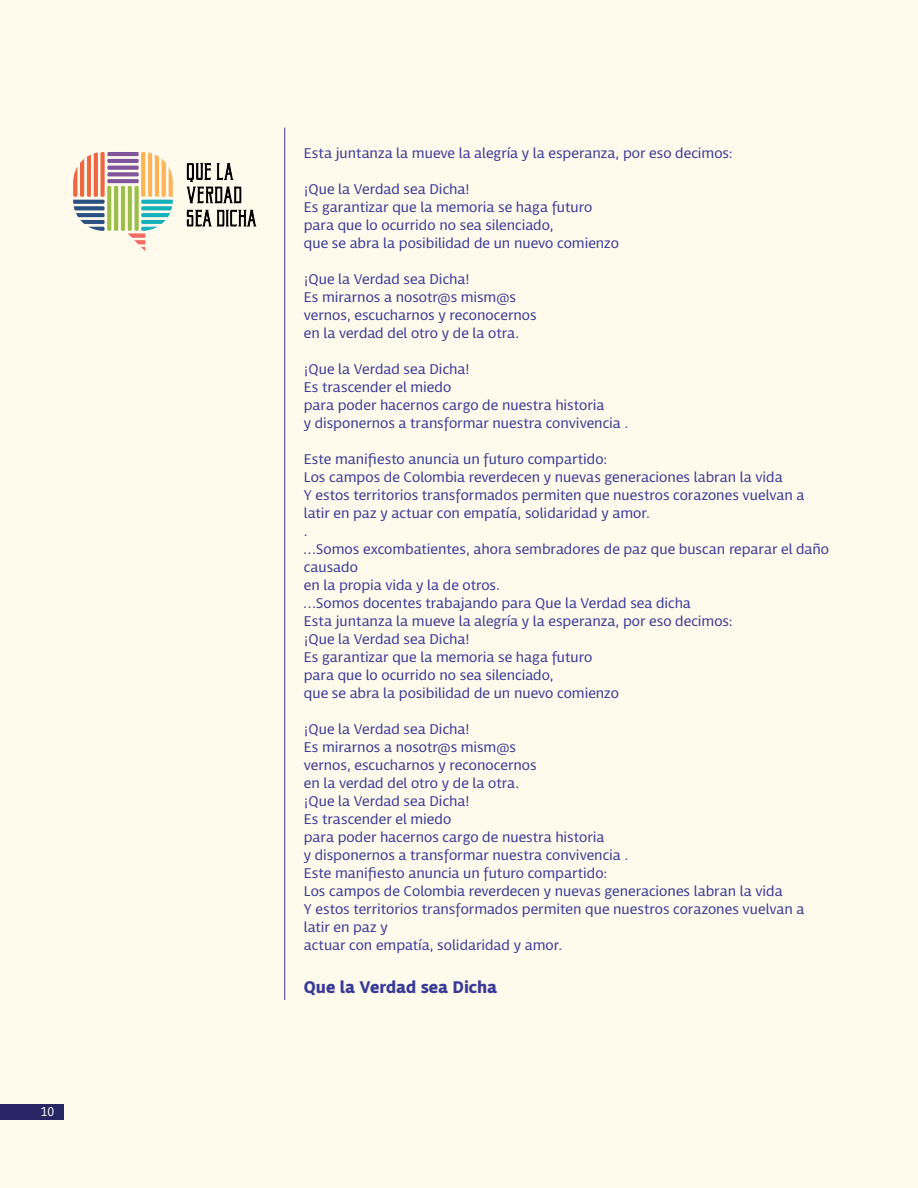
<style>
.page{position:relative;width:918px;height:1188px;background:#fffaeb}
.page>*{position:absolute;margin:0;border:0;box-sizing:border-box;transform-origin:0 0}
.texto{font:700 18px "Obliqua Sans";color:#393b98}
.texto-2{font:15px/18px "Obliqua Sans";color:#393b98}
.t1{font:13.5px "Obliqua Sans";color:#fff}
</style>
<div class="page">
<hr style="left:284px;top:128px;width:1px;height:872px;background:#393b98">
<img style="left:73px;top:152px;width:184px;height:99px">
<div style="left:0;top:1104px;width:64px;height:16px;background:#282765"></div>
<p class="t1" style="left:41px;top:1104px;width:15px">10</p>
<p class="texto-2" style="left:304px;top:144px;width:430px">Esta juntanza la mueve la alegría y la esperanza, por eso decimos:</p>
<p class="texto-2" style="left:304px;top:180px;width:168px">¡Que la Verdad sea Dicha!</p>
<p class="texto-2" style="left:304px;top:198px;width:290px">Es garantizar que la memoria se haga futuro</p>
<p class="texto-2" style="left:304px;top:216px;width:251px">para que lo ocurrido no sea silenciado,</p>
<p class="texto-2" style="left:304px;top:234px;width:317px">que se abra la posibilidad de un nuevo comienzo</p>
<p class="texto-2" style="left:304px;top:270px;width:168px">¡Que la Verdad sea Dicha!</p>
<p class="texto-2" style="left:304px;top:288px;width:214px">Es mirarnos a nosotr@s mism@s</p>
<p class="texto-2" style="left:304px;top:306px;width:234px">vernos, escucharnos y reconocernos</p>
<p class="texto-2" style="left:304px;top:324px;width:217px">en la verdad del otro y de la otra.</p>
<p class="texto-2" style="left:304px;top:360px;width:168px">¡Que la Verdad sea Dicha!</p>
<p class="texto-2" style="left:304px;top:378px;width:149px">Es trascender el miedo</p>
<p class="texto-2" style="left:304px;top:396px;width:302px">para poder hacernos cargo de nuestra historia</p>
<p class="texto-2" style="left:304px;top:414px;width:326px">y disponernos a transformar nuestra convivencia .</p>
<p class="texto-2" style="left:304px;top:450px;width:305px">Este manifiesto anuncia un futuro compartido:</p>
<p class="texto-2" style="left:304px;top:468px;width:480px">Los campos de Colombia reverdecen y nuevas generaciones labran la vida</p>
<p class="texto-2" style="left:304px;top:486px;width:502px">Y estos territorios transformados permiten que nuestros corazones vuelvan a latir en paz y actuar con empatía, solidaridad y amor.</p>
<p class="texto-2" style="left:304px;top:522px;width:5px">.</p>
<p class="texto-2" style="left:304px;top:540px;width:527px">...Somos excombatientes, ahora sembradores de paz que buscan reparar el daño causado</p>
<p class="texto-2" style="left:304px;top:576px;width:198px">en la propia vida y la de otros.</p>
<p class="texto-2" style="left:304px;top:594px;width:389px">…Somos docentes trabajando para Que la Verdad sea dicha</p>
<p class="texto-2" style="left:304px;top:612px;width:430px">Esta juntanza la mueve la alegría y la esperanza, por eso decimos:</p>
<p class="texto-2" style="left:304px;top:630px;width:168px">¡Que la Verdad sea Dicha!</p>
<p class="texto-2" style="left:304px;top:648px;width:290px">Es garantizar que la memoria se haga futuro</p>
<p class="texto-2" style="left:304px;top:666px;width:251px">para que lo ocurrido no sea silenciado,</p>
<p class="texto-2" style="left:304px;top:684px;width:317px">que se abra la posibilidad de un nuevo comienzo</p>
<p class="texto-2" style="left:304px;top:720px;width:168px">¡Que la Verdad sea Dicha!</p>
<p class="texto-2" style="left:304px;top:738px;width:214px">Es mirarnos a nosotr@s mism@s</p>
<p class="texto-2" style="left:304px;top:756px;width:234px">vernos, escucharnos y reconocernos</p>
<p class="texto-2" style="left:304px;top:774px;width:217px">en la verdad del otro y de la otra.</p>
<p class="texto-2" style="left:304px;top:792px;width:168px">¡Que la Verdad sea Dicha!</p>
<p class="texto-2" style="left:304px;top:810px;width:149px">Es trascender el miedo</p>
<p class="texto-2" style="left:304px;top:828px;width:302px">para poder hacernos cargo de nuestra historia</p>
<p class="texto-2" style="left:304px;top:846px;width:326px">y disponernos a transformar nuestra convivencia .</p>
<p class="texto-2" style="left:304px;top:864px;width:305px">Este manifiesto anuncia un futuro compartido:</p>
<p class="texto-2" style="left:304px;top:882px;width:480px">Los campos de Colombia reverdecen y nuevas generaciones labran la vida</p>
<p class="texto-2" style="left:304px;top:900px;width:502px">Y estos territorios transformados permiten que nuestros corazones vuelvan a latir en paz y</p>
<p class="texto-2" style="left:304px;top:936px;width:260px">actuar con empatía, solidaridad y amor.</p>
<p class="texto" style="left:304px;top:977px;width:195px">Que la Verdad sea Dicha</p>
</div>
